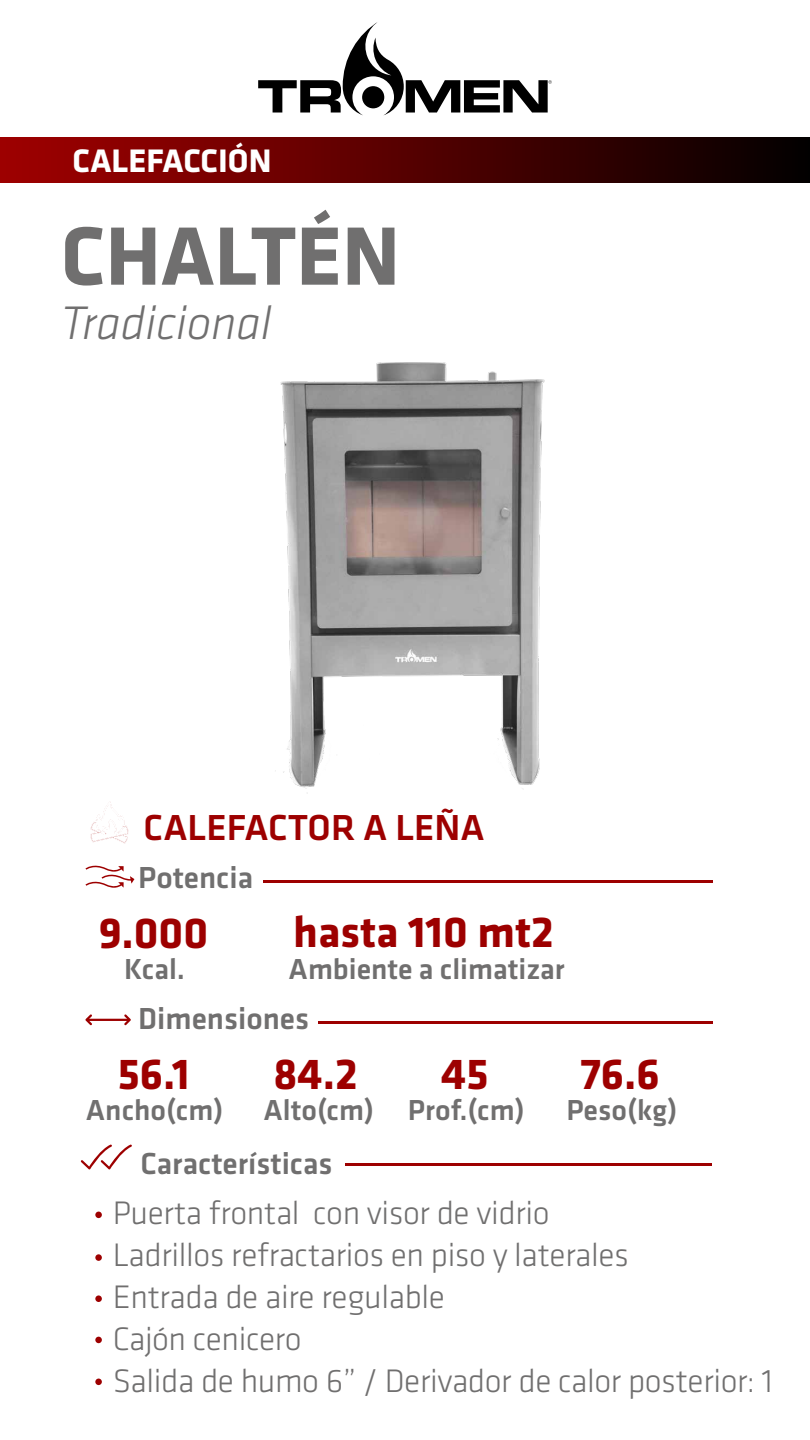
<style>
.page{position:relative;width:810px;height:1440px;background:#fff}
.page>*{position:absolute;margin:0;border:0;box-sizing:border-box;transform-origin:0 0}
.t1{font:700 85.72px "Klavika";color:#706f6f}
.t2{font:italic 300 48.75px "Klavika";color:#706f6f}
.t3{font:700 45px "Klavika";color:#9d0000}
.t4{font:500 37.5px "Klavika";color:#9d0000}
.t5{font:300 33.75px/42px "Klavika";letter-spacing:-.01em;color:#706f6f}
.t6{font:700 33.75px "Klavika";color:#fff}
.t7{font:500 31.5px "Klavika";color:#706f6f}
.t8{font:500 30px "Klavika";color:#706f6f}
</style>
<div class="page">
<svg style="left:258px;top:22px;width:294px;height:116px"></svg>
<div style="left:0;top:138px;width:810px;height:45px;background:linear-gradient(to right,#a30000,#050000)"></div>
<hr style="left:263px;top:880px;width:449px;height:2px;background:#9d0000">
<hr style="left:345px;top:1164px;width:366px;height:2px;background:#9d0000">
<hr style="left:318px;top:1021px;width:395px;height:2px;background:#9d0000">
<div style="left:95px;top:1212px;width:7px;height:6px;background:#9d0000;border-radius:50%"></div>
<div style="left:95px;top:1254px;width:7px;height:7px;background:#9d0000;border-radius:50%"></div>
<div style="left:95px;top:1295px;width:7px;height:7px;background:#9d0000;border-radius:50%"></div>
<div style="left:95px;top:1337px;width:7px;height:6px;background:#9d0000;border-radius:50%"></div>
<div style="left:95px;top:1379px;width:7px;height:6px;background:#9d0000;border-radius:50%"></div>
<svg style="left:85px;top:865px;width:49px;height:23px"></svg>
<hr style="left:86px;top:1019px;width:44px;height:2px;background:#9d0000">
<svg style="left:85px;top:1014px;width:7px;height:11px"></svg>
<svg style="left:124px;top:1014px;width:7px;height:11px"></svg>
<svg style="left:81px;top:1144px;width:51px;height:25px"></svg>
<svg style="left:90px;top:802px;width:39px;height:41px"></svg>
<img style="left:275px;top:362px;width:270px;height:432px">
<p class="t6" style="left:72px;top:143px;width:201px">CALEFACCIÓN</p>
<h1 class="t1" style="left:61px;top:210px;width:341px">CHALTÉN</h1>
<h2 class="t2" style="left:61px;top:297px;width:212px">Tradicional</h2>
<p class="t4" style="left:143px;top:807px;width:343px">CALEFACTOR A LEÑA</p>
<p class="t7" style="left:138px;top:860px;width:116px">Potencia</p>
<h3 class="t3" style="left:99px;top:908px;width:111px">9.000</h3>
<h3 class="t3" style="left:293px;top:908px;width:262px">hasta 110 mt2</h3>
<p class="t8" style="left:124px;top:953px;width:63px">Kcal.</p>
<p class="t8" style="left:289px;top:953px;width:278px">Ambiente a climatizar</p>
<p class="t7" style="left:138px;top:1002px;width:172px">Dimensiones</p>
<h3 class="t3" style="left:117px;top:1050px;width:74px">56.1</h3>
<h3 class="t3" style="left:274px;top:1049px;width:86px">84.2</h3>
<h3 class="t3" style="left:441px;top:1050px;width:49px">45</h3>
<p class="t8" style="left:86px;top:1094px;width:139px">Ancho(cm)</p>
<p class="t8" style="left:264px;top:1094px;width:263px">Alto(cm) Prof.(cm)</p>
<p class="t7" style="left:141px;top:1146px;width:194px">Características</p>
<h3 class="t3" style="left:581px;top:1050px;width:81px">76.6</h3>
<p class="t8" style="left:566px;top:1094px;width:113px">Peso(kg)</p>
<p class="t5" style="left:113px;top:1192px;width:662px">Puerta frontal con visor de vidrio<br>Ladrillos refractarios en piso y laterales<br>Entrada de aire regulable<br>Cajón cenicero<br>Salida de humo 6” / Derivador de calor posterior: 1</p>
</div>
